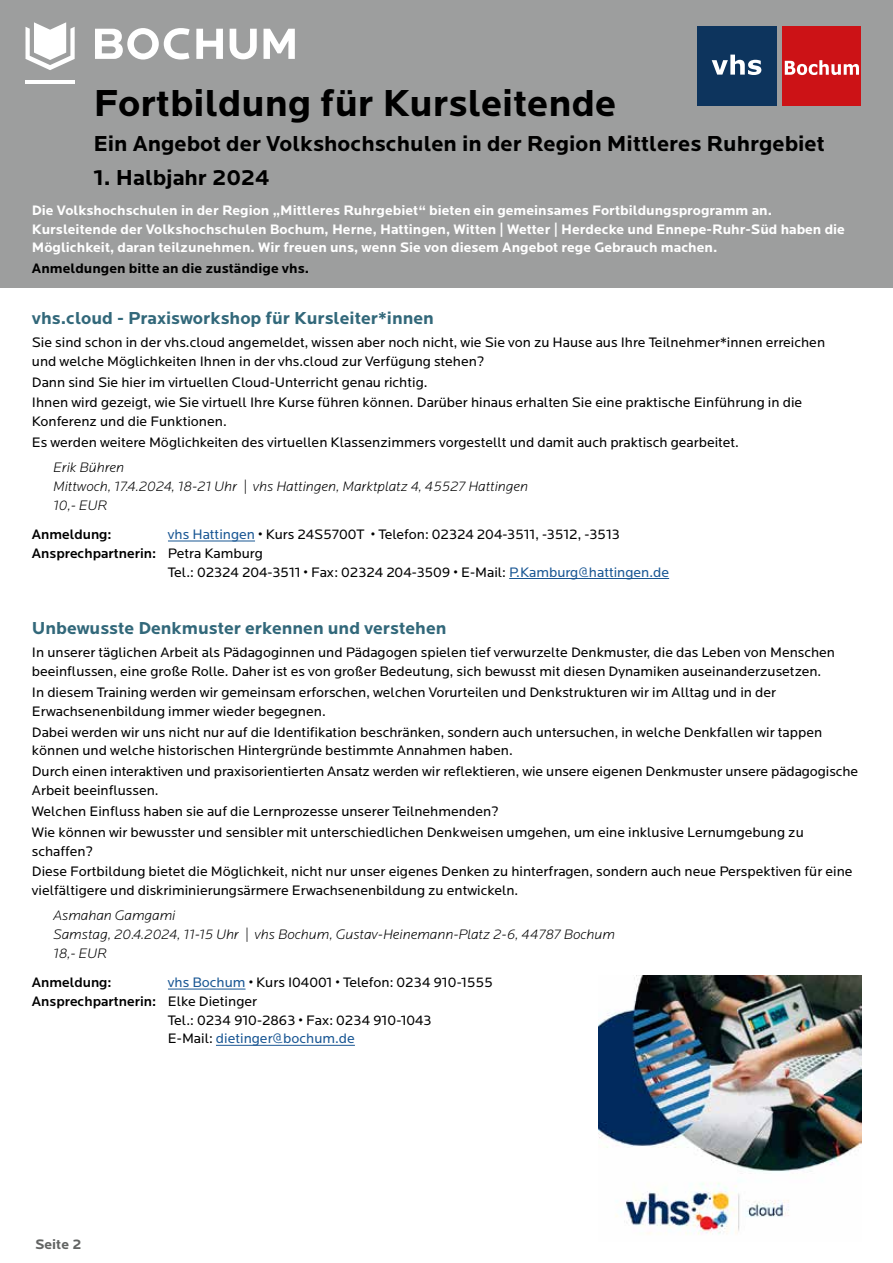
<style>
.page{position:relative;width:893px;height:1263px;background:#fff}
.page>*{position:absolute;margin:0;border:0;box-sizing:border-box;transform-origin:0 0}
.t1{font:700 39px "Locator";color:#000}
.t2{font:700 22.5px "Locator";color:#000}
.t3{font:700 18px "Locator";color:#32687a}
.t4{font:14.25px/18.8px "Locator";color:#000}
.t5{font:700 14.25px/18.8px "Locator";color:#fff}
.t6{font:italic 300 14.25px/18.8px "Locator";color:#000}
.t7{font:500 14.25px "Locator";color:#000}
.t8{font:700 14.25px "Locator";color:#000}
.t9{font:14.25px "Locator";color:#1a5794}
.t10{font:700 14.25px "Locator";color:#626463}
.s1{color:#1a5794}
.s2{font-weight:400}
.s3{color:#000}
</style>
<div class="page">
<div style="left:0;top:0;width:893px;height:288px;background:#9d9e9e"></div>
<div style="left:782px;top:26px;width:79px;height:80px;background:#cc1216"></div>
<svg style="left:785px;top:60px;width:74px;height:15px"></svg>
<div style="left:697px;top:26px;width:80px;height:80px;background:#0d345d"></div>
<svg style="left:712px;top:55px;width:49px;height:20px"></svg>
<svg style="left:95px;top:28px;width:200px;height:32px"></svg>
<hr style="left:26px;top:80px;width:49px;height:4px;background:#fff">
<svg style="left:26px;top:22px;width:49px;height:48px"></svg>
<hr style="left:168px;top:541px;width:87px;height:1px;background:#1a5794">
<hr style="left:509px;top:578px;width:160px;height:1px;background:#1a5794">
<hr style="left:168px;top:989px;width:78px;height:1px;background:#1a5794">
<hr style="left:216px;top:1045px;width:139px;height:1px;background:#1a5794">
<img style="left:599px;top:976px;width:262px;height:259px">
<h1 class="t1" style="left:94px;top:81px;width:524px">Fortbildung für Kursleitende</h1>
<h2 class="t2" style="left:94px;top:130px;width:733px">Ein Angebot der Volkshochschulen in der Region Mittleres Ruhrgebiet</h2>
<h2 class="t2" style="left:94px;top:165px;width:178px">1. Halbjahr 2024</h2>
<p class="t5" style="left:32px;top:201px;width:815px">Die Volkshochschulen in der Region „Mittleres Ruhrgebiet“ bieten ein gemeinsames Fortbildungsprogramm an.<br>Kursleitende der Volkshochschulen Bochum, Herne, Hattingen, Witten | Wetter | Herdecke und Ennepe-Ruhr-Süd haben die<br>Möglichkeit, daran teilzunehmen. Wir freuen uns, wenn Sie von diesem Angebot rege Gebrauch machen.</p>
<p class="t8" style="left:32px;top:260px;width:279px">Anmeldungen bitte an die zuständige vhs.</p>
<p class="t3" style="left:32px;top:308px;width:404px">vhs.cloud - Praxisworkshop für Kursleiter*innen</p>
<p class="t4" style="left:32px;top:333px;width:795px">Sie sind schon in der vhs.cloud angemeldet, wissen aber noch nicht, wie Sie von zu Hause aus Ihre Teilnehmer*innen erreichen und welche Möglichkeiten Ihnen in der vhs.cloud zur Verfügung stehen?</p>
<p class="t4" style="left:32px;top:372px;width:772px;line-height:20.9px">Dann sind Sie hier im virtuellen Cloud-Unterricht genau richtig.<br>Ihnen wird gezeigt, wie Sie virtuell Ihre Kurse führen können. Darüber hinaus erhalten Sie eine praktische Einführung in die</p>
<p class="t4" style="left:32px;top:411px;width:709px;line-height:20.9px">Konferenz und die Funktionen.<br>Es werden weitere Möglichkeiten des virtuellen Klassenzimmers vorgestellt und damit auch praktisch gearbeitet.</p>
<p class="t6" style="left:53px;top:459px;width:477px">Erik Bühren<br>Mittwoch, 17.4.2024, 18-21 Uhr | vhs Hattingen, Marktplatz 4, 45527 Hattingen<br>10,- EUR</p>
<p class="t7" style="left:32px;top:526px;width:81px">Anmeldung:</p>
<p class="t4" style="left:168px;top:525px;width:453px"><span class="s1">vhs Hattingen</span> • Kurs 24S5700T • Telefon: 02324 204-3511, -3512, -3513</p>
<p class="t7" style="left:32px;top:545px;width:232px">Ansprechpartnerin: <span class="s2">Petra Kamburg</span></p>
<p class="t4" style="left:168px;top:563px;width:503px">Tel.: 02324 204-3511 • Fax: 02324 204-3509 • E-Mail: <span class="s1">P.Kamburg@hattingen.de</span></p>
<p class="t3" style="left:32px;top:618px;width:416px">Unbewusste Denkmuster erkennen und verstehen</p>
<p class="t4" style="left:32px;top:644px;width:805px">In unserer täglichen Arbeit als Pädagoginnen und Pädagogen spielen tief verwurzelte Denkmuster, die das Leben von Menschen beeinflussen, eine große Rolle. Daher ist es von großer Bedeutung, sich bewusst mit diesen Dynamiken auseinanderzusetzen.</p>
<p class="t4" style="left:32px;top:683px;width:746px">In diesem Training werden wir gemeinsam erforschen, welchen Vorurteilen und Denkstrukturen wir im Alltag und in der<br>Erwachsenenbildung immer wieder begegnen.</p>
<p class="t4" style="left:32px;top:723px;width:792px">Dabei werden wir uns nicht nur auf die Identifikation beschränken, sondern auch untersuchen, in welche Denkfallen wir tappen können und welche historischen Hintergründe bestimmte Annahmen haben.</p>
<p class="t4" style="left:32px;top:762px;width:828px">Durch einen interaktiven und praxisorientierten Ansatz werden wir reflektieren, wie unsere eigenen Denkmuster unsere pädagogische<br>Arbeit beeinflussen.</p>
<p class="t4" style="left:32px;top:801px;width:773px;line-height:20.9px">Welchen Einfluss haben sie auf die Lernprozesse unserer Teilnehmenden?<br>Wie können wir bewusster und sensibler mit unterschiedlichen Denkweisen umgehen, um eine inklusive Lernumgebung zu</p>
<p class="t4" style="left:32px;top:841px;width:822px;line-height:20.9px">schaffen?<br>Diese Fortbildung bietet die Möglichkeit, nicht nur unser eigenes Denken zu hinterfragen, sondern auch neue Perspektiven für eine</p>
<p class="t4" style="left:32px;top:881px;width:488px">vielfältigere und diskriminierungsärmere Erwachsenenbildung zu entwickeln.</p>
<p class="t6" style="left:53px;top:907px;width:563px">Asmahan Gamgami<br>Samstag, 20.4.2024, 11-15 Uhr | vhs Bochum, Gustav-Heinemann-Platz 2-6, 44787 Bochum<br>18,- EUR</p>
<p class="t7" style="left:32px;top:974px;width:81px">Anmeldung:</p>
<p class="t4" style="left:168px;top:973px;width:326px"><span class="s1">vhs Bochum</span> • Kurs I04001 • Telefon: 0234 910-1555</p>
<p class="t7" style="left:32px;top:993px;width:227px">Ansprechpartnerin: <span class="s2">Elke Dietinger</span></p>
<p class="t4" style="left:168px;top:1011px;width:265px">Tel.: 0234 910-2863 • Fax: 0234 910-1043</p>
<p class="t9" style="left:168px;top:1031px;width:188px"><span class="s3">E-Mail:</span> dietinger@bochum.de</p>
<p class="t10" style="left:35px;top:1235px;width:48px">Seite 2</p>
</div>
